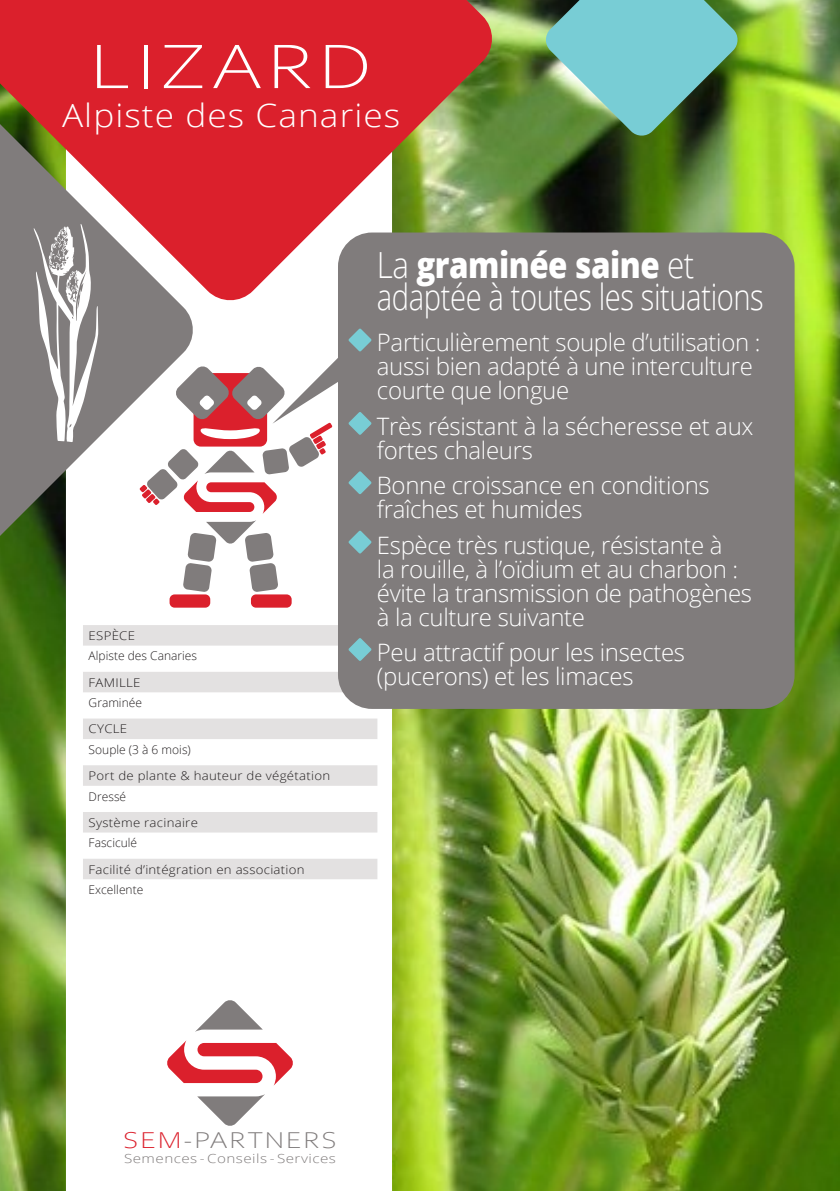
<style>
.page{position:relative;width:840px;height:1191px;background:#fff}
.page>*{position:absolute;margin:0;border:0;box-sizing:border-box;transform-origin:0 0}
.t1{font:300 66px "Corbel";letter-spacing:.06em;color:#fff;scale:1.25 1}
.t2{font:300 36px/32px "Open Sans";letter-spacing:-.015em;color:#fff;scale:.87 1}
.t3{font:300 32px "Open Sans";letter-spacing:.03em;color:#fff;scale:1.1 1}
.t4{font:300 24px/24px "Open Sans";letter-spacing:-.015em;color:#fff}
.t5{font:300 24px "Corbel";letter-spacing:.06em;color:#807c7c;scale:1.21 1}
.t6{font:300 12.4px "Open Sans";letter-spacing:.03em;color:#807c7c;scale:1.22 1}
.t7{font:300 12px/20.6px "Open Sans";letter-spacing:.02em;color:#231f20;scale:1.1 1}
.t8{font:300 12px/20.6px "Open Sans";color:#231f20;scale:1.1 1}
.s1{font-weight:800}
.s2{color:#db202c}
</style>
<div class="page">
<img style="left:0;top:0;width:839px;height:1191px">
<svg style="left:66px;top:303px;width:326px;height:888px"></svg>
<svg style="left:544px;top:0;width:194px;height:137px"></svg>
<svg style="left:0;top:303px;width:196px;height:291px;fill:#807c7c"></svg>
<div style="left:169px;top:594px;width:41px;height:13px;background:#db202c;border-radius:5px"></div>
<div style="left:251px;top:594px;width:40px;height:13px;background:#db202c;border-radius:5px"></div>
<svg style="left:167px;top:1000px;width:126px;height:125px"></svg>
<svg style="left:83px;top:625px;width:294px;height:254px"></svg>
<svg style="left:0;top:0;width:495px;height:303px;fill:#db202c"></svg>
<div style="left:338px;top:232px;width:456px;height:477px;background:#807c7c;border-radius:34px"></div>
<svg style="left:139px;top:353px;width:199px;height:239px"></svg>
<svg style="left:348px;top:328px;width:23px;height:23px"></svg>
<svg style="left:348px;top:412px;width:23px;height:23px"></svg>
<svg style="left:348px;top:471px;width:23px;height:23px"></svg>
<svg style="left:348px;top:530px;width:23px;height:23px"></svg>
<svg style="left:348px;top:638px;width:23px;height:23px"></svg>
<svg style="left:34px;top:224px;width:64px;height:218px"></svg>
<h1 class="t1" style="left:90px;top:24px;width:227px">LIZARD</h1>
<h3 class="t3" style="left:62px;top:93px;width:309px">Alpiste des Canaries</h3>
<p class="t8" style="left:89px;top:625px;width:100px">ESPÈCE<br>Alpiste des Canaries</p>
<p class="t8" style="left:89px;top:671px;width:50px">FAMILLE<br>Graminée</p>
<p class="t8" style="left:89px;top:718px;width:94px">CYCLE<br>Souple (3 à 6 mois)</p>
<p class="t7" style="left:89px;top:765px;width:221px">Port de plante &amp; hauteur de végétation<br>Dressé</p>
<p class="t7" style="left:89px;top:812px;width:101px">Système racinaire<br>Fasciculé</p>
<p class="t7" style="left:89px;top:858px;width:198px">Facilité d’intégration en association<br>Excellente</p>
<h2 class="t2" style="left:377px;top:248px;width:446px">La <span class="s1">graminée saine</span> et adaptée à toutes les situations</h2>
<p class="t4" style="left:377px;top:330px;width:385px">Particulièrement souple d’utilisation : aussi bien adapté à une interculture courte que longue</p>
<p class="t4" style="left:377px;top:413px;width:378px">Très résistant à la sécheresse et aux fortes chaleurs</p>
<p class="t4" style="left:377px;top:473px;width:334px">Bonne croissance en conditions fraîches et humides</p>
<p class="t4" style="left:377px;top:532px;width:376px">Espèce très rustique, résistante à<br>la rouille, à l’oïdium et au charbon : évite la transmission de pathogènes à la culture suivante</p>
<p class="t4" style="left:377px;top:639px;width:309px">Peu attractif pour les insectes (pucerons) et les limaces</p>
<p class="t5" style="left:123px;top:1124px;width:178px"><span class="s2">SEM</span>-PARTNERS</p>
<p class="t6" style="left:124px;top:1150px;width:175px">Semences - Conseils - Services</p>
</div>
